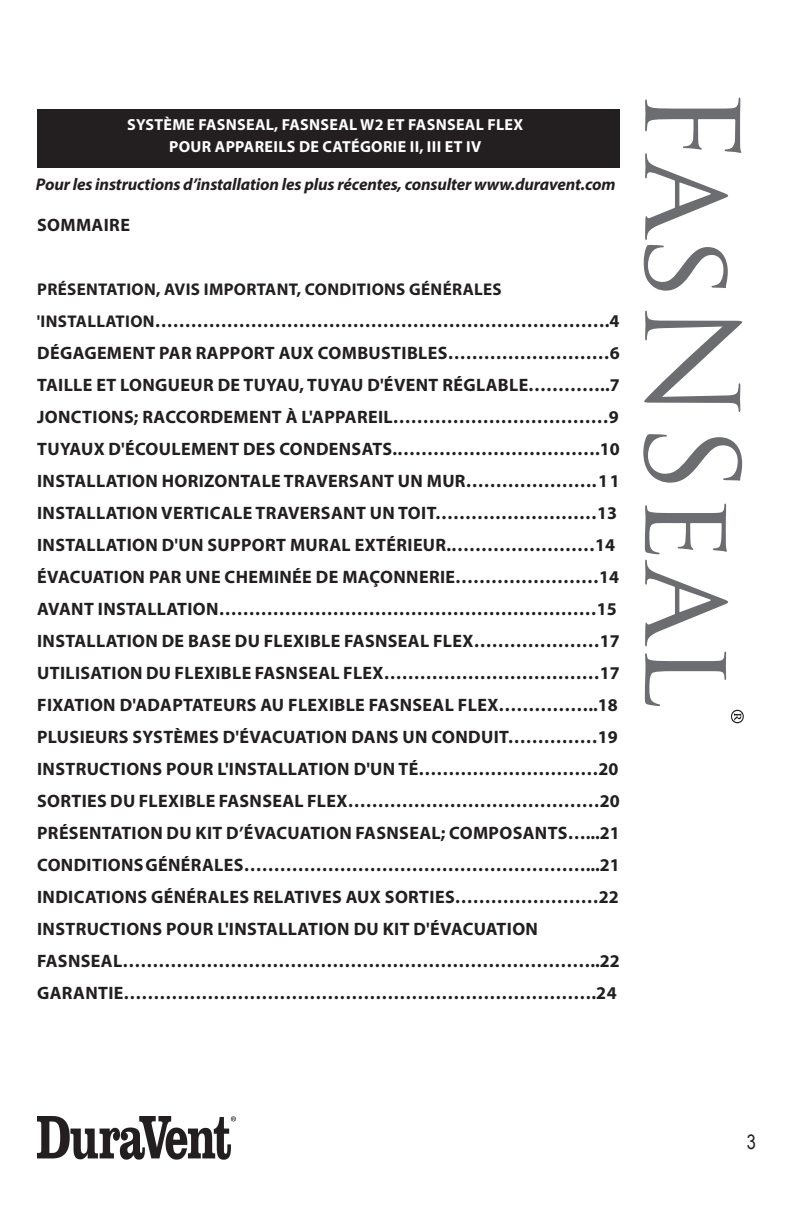
<style>
.page{position:relative;width:792px;height:1224px;background:#fff}
.page>*{position:absolute;margin:0;border:0;box-sizing:border-box;transform-origin:0 0}
.t1{font:126px "Trajan Pro";color:#6c6d70}
.t2{font:20px "Arial Narrow";color:#231f20}
.t3{font:700 18px/32px "Myriad Pro";letter-spacing:.02em;color:#231f20}
.t4{font:italic 700 17px "Myriad Pro";letter-spacing:-.01em;color:#231f20}
.t5{font:700 17px "Myriad Pro";letter-spacing:.02em;color:#231f20}
.t6{font:700 16px/22px "Myriad Pro";letter-spacing:.02em;color:#fff;text-align:center}
.s1{font-size:17px}
</style>
<div class="page">
<div style="left:37px;top:109px;width:583px;height:58px;background:#231f20"></div>
<svg style="left:37px;top:1116px;width:199px;height:44px"></svg>
<p class="t6" style="left:127px;top:113px;width:398px">SYSTÈME FASNSEAL, FASNSEAL W2 ET FASNSEAL FLEX<br>POUR APPAREILS DE CATÉGORIE II, III ET IV</p>
<p class="t4" style="left:36px;top:173px;width:581px">Pour les instructions d’installation les plus récentes, consulter www.duravent.com</p>
<p class="t3" style="left:37px;top:208px;width:94px">SOMMAIRE</p>
<p class="t5" style="left:37px;top:278px;width:466px">PRÉSENTATION, AVIS IMPORTANT, CONDITIONS GÉNÉRALES</p>
<p class="t3" style="left:37px;top:304px;width:584px"><span class="s1">'INSTALLATION</span>………………………………………………………………….4<br>DÉGAGEMENT PAR RAPPORT AUX COMBUSTIBLES………………………6<br>TAILLE ET LONGUEUR DE TUYAU, TUYAU D'ÉVENT RÉGLABLE…………..7<br>JONCTIONS; RACCORDEMENT À L'APPAREIL………………………………9<br>TUYAUX D'ÉCOULEMENT DES CONDENSATS.…………………………….10<br>INSTALLATION HORIZONTALE TRAVERSANT UN MUR………………….11<br>INSTALLATION VERTICALE TRAVERSANT UN TOIT………………………13<br>INSTALLATION D'UN SUPPORT MURAL EXTÉRIEUR.……………………14<br>ÉVACUATION PAR UNE CHEMINÉE DE MAÇONNERIE……………………14<br>AVANT INSTALLATION………………………………………………………15<br>INSTALLATION DE BASE DU FLEXIBLE FASNSEAL FLEX…………………17<br>UTILISATION DU FLEXIBLE FASNSEAL FLEX………………………………17<br>FIXATION D'ADAPTATEURS AU FLEXIBLE FASNSEAL FLEX……………..18<br>PLUSIEURS SYSTÈMES D'ÉVACUATION DANS UN CONDUIT……………19<br>INSTRUCTIONS POUR L'INSTALLATION D'UN TÉ…………………………20<br>SORTIES DU FLEXIBLE FASNSEAL FLEX……………………………………20<br>PRÉSENTATION DU KIT D’ÉVACUATION FASNSEAL; COMPOSANTS…...21<br>CONDITIONS GÉNÉRALES…………………………………………………...21<br>INDICATIONS GÉNÉRALES RELATIVES AUX SORTIES……………………22<br>INSTRUCTIONS POUR L'INSTALLATION DU KIT D'ÉVACUATION FASNSEAL……………………………………………………………………..22<br>GARANTIE…………………………………………………………………….24</p>
<h1 class="t1" style="left:771px;top:86px;width:639px;rotate:90deg">FasNSeal<sup>®</sup></h1>
<p class="t2" style="left:747px;top:1127px;width:11px">3</p>
</div>
